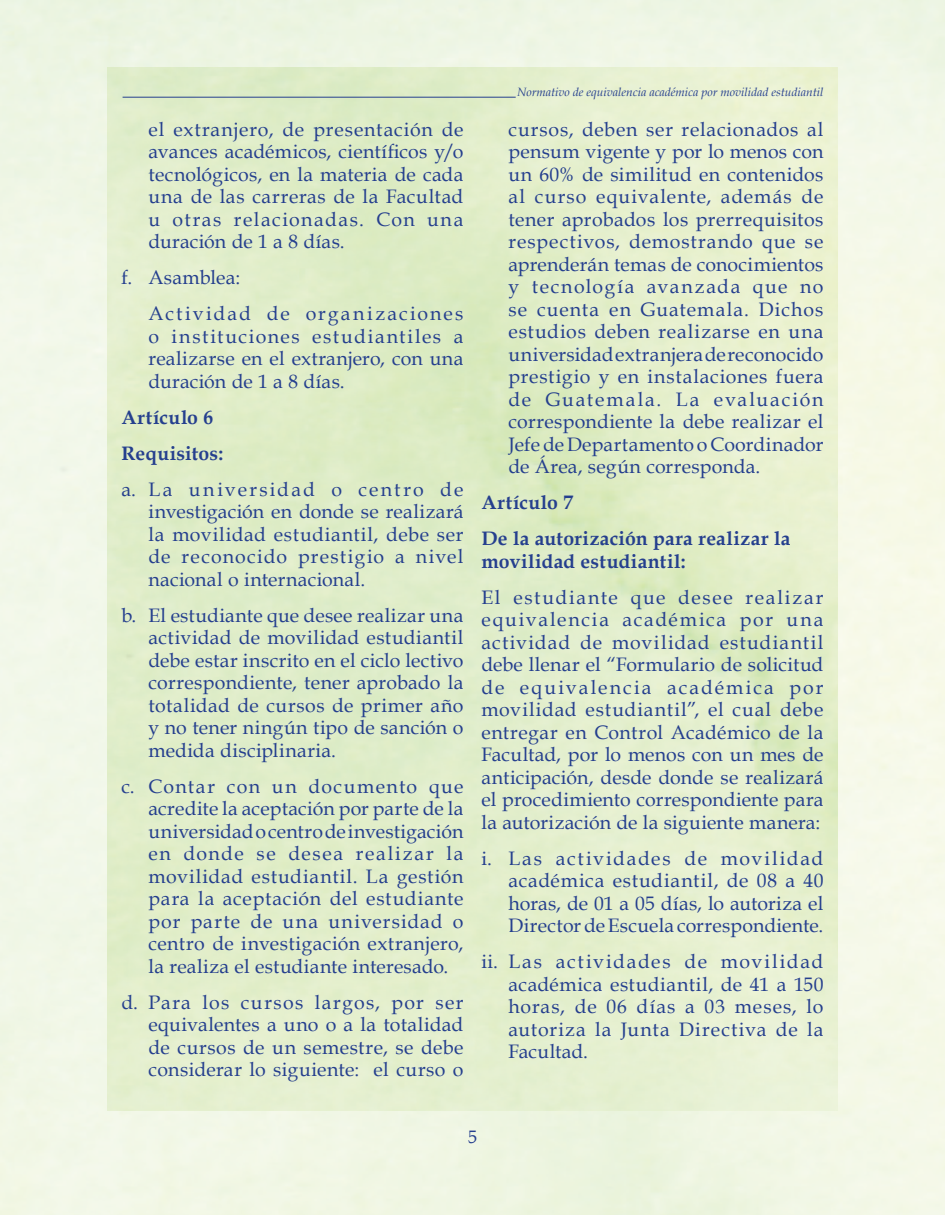
<style>
.page{position:relative;width:945px;height:1215px;background:#fff}
.page>*{position:absolute;margin:0;border:0;box-sizing:border-box;transform-origin:0 0}
.t1{font:19.5px/22.5px "Book Antiqua";letter-spacing:.02em;color:#253f8e;text-align:justify}
.t2{font:700 19.5px/36px "Book Antiqua";letter-spacing:.015em;color:#253f8e}
.t3{font:19.5px/36px "Book Antiqua";letter-spacing:.1em;color:#253f8e}
.t4{font:18px "Book Antiqua";color:#253f8e}
.t5{font:italic 12px "Book Antiqua";color:#253f8e}
</style>
<div class="page">
<hr style="left:123px;top:97px;width:393px;height:1px;background:#253f8e">
<p class="t1" style="left:148px;top:118px;width:317px">el extranjero, de presentación de avances académicos, científicos y/o tecnológicos, en la materia de cada una de las carreras de la Facultad u otras relacionadas. Con una duración de 1 a 8 días.</p>
<p class="t3" style="left:148px;top:260px;width:316px;text-indent:-27px">f. Asamblea:<br>Actividad de organizaciones</p>
<p class="t1" style="left:148px;top:325px;width:317px">o instituciones estudiantiles a realizarse en el extranjero, con una duración de 1 a 8 días.</p>
<p class="t2" style="left:121px;top:399px;width:103px">Artículo 6<br>Requisitos:</p>
<p class="t1" style="left:148px;top:478px;width:317px;text-indent:-27px">a. La universidad o centro de investigación en donde se realizará la movilidad estudiantil, debe ser de reconocido prestigio a nivel nacional o internacional.</p>
<p class="t1" style="left:148px;top:604px;width:317px;text-indent:-27px">b. El estudiante que desee realizar una actividad de movilidad estudiantil debe estar inscrito en el ciclo lectivo correspondiente, tener aprobado la totalidad de cursos de primer año y no tener ningún tipo de sanción o medida disciplinaria.</p>
<p class="t1" style="left:148px;top:775px;width:317px;text-indent:-27px">c. Contar con un documento que acredite la aceptación por parte de la universidad o centro de investigación en donde se desea realizar la movilidad estudiantil. La gestión para la aceptación del estudiante por parte de una universidad o centro de investigación extranjero, la realiza el estudiante interesado.</p>
<p class="t1" style="left:148px;top:991px;width:317px;text-indent:-27px">d. Para los cursos largos, por ser equivalentes a uno o a la totalidad de cursos de un semestre, se debe considerar lo siguiente: el curso o</p>
<p class="t5" style="left:517px;top:85px;width:308px">Normativo de equivalencia académica por movilidad estudiantil</p>
<p class="t1" style="left:508px;top:118px;width:317px">cursos, deben ser relacionados al pensum vigente y por lo menos con un 60% de similitud en contenidos al curso equivalente, además de tener aprobados los prerrequisitos respectivos, demostrando que se aprenderán temas de conocimientos y tecnología avanzada que no se cuenta en Guatemala. Dichos estudios deben realizarse en una universidad extranjera de reconocido prestigio y en instalaciones fuera de Guatemala. La evaluación correspondiente la debe realizar el Jefe de Departamento o Coordinador de Área, según corresponda.</p>
<p class="t2" style="left:481px;top:485px;width:311px">Artículo 7<br>De la autorización para realizar la</p>
<p class="t2" style="left:481px;top:543px;width:206px">movilidad estudiantil:</p>
<p class="t1" style="left:481px;top:586px;width:344px">El estudiante que desee realizar equivalencia académica por una actividad de movilidad estudiantil debe llenar el “Formulario de solicitud de equivalencia académica por movilidad estudiantil”, el cual debe entregar en Control Académico de la Facultad, por lo menos con un mes de anticipación, desde donde se realizará el procedimiento correspondiente para la autorización de la siguiente manera:</p>
<p class="t1" style="left:508px;top:847px;width:317px;text-indent:-27px">i. Las actividades de movilidad académica estudiantil, de 08 a 40 horas, de 01 a 05 días, lo autoriza el Director de Escuela correspondiente.</p>
<p class="t1" style="left:508px;top:950px;width:317px;text-indent:-27px">ii. Las actividades de movilidad académica estudiantil, de 41 a 150 horas, de 06 días a 03 meses, lo autoriza la Junta Directiva de la Facultad.</p>
<p class="t4" style="left:468px;top:1126px;width:10px">5</p>
</div>
